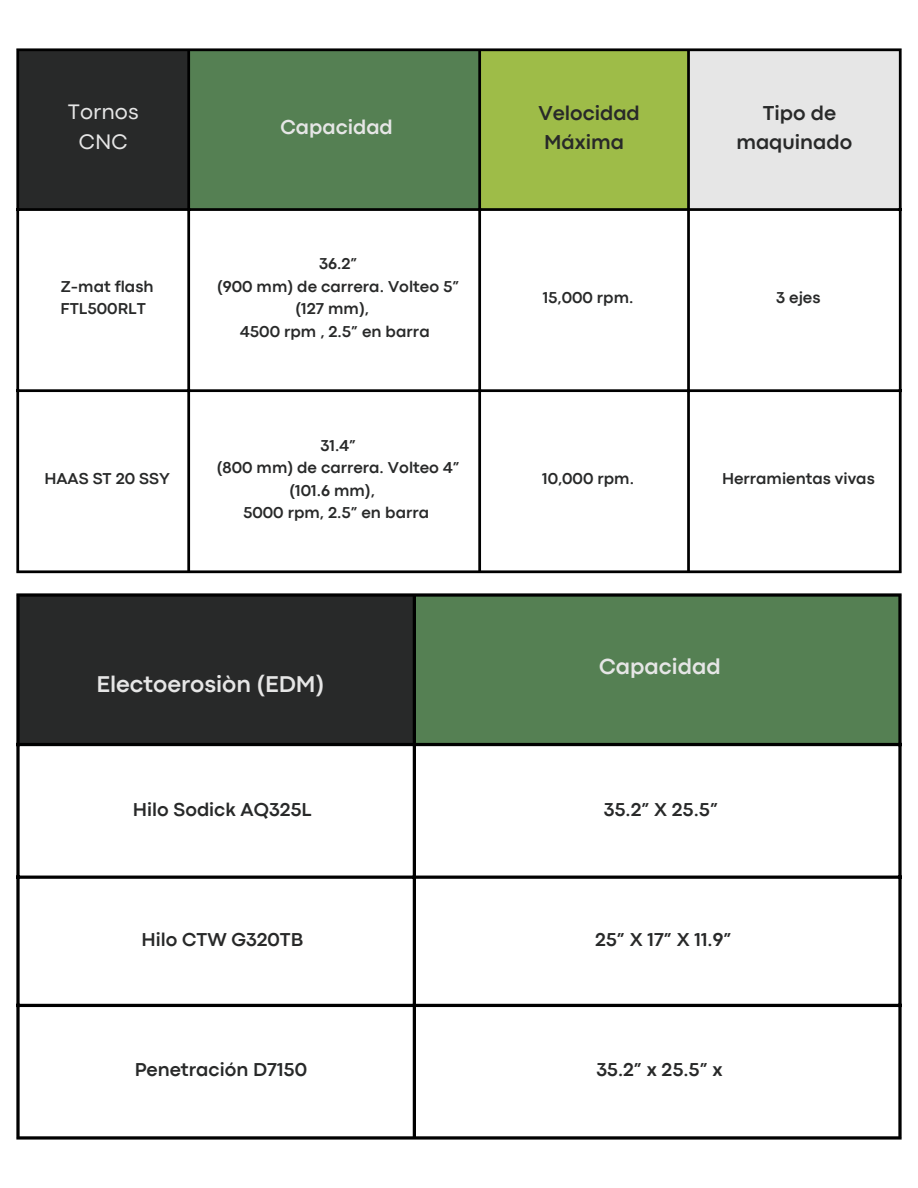
<style>
.page{position:relative;width:918px;height:1188px;background:#fff}
.page>*{position:absolute;margin:0;border:0;box-sizing:border-box;transform-origin:0 0}
.t1{font:700 23.85px "Codec Pro";color:#e6e6e6}
.t2{font:700 22.8px "Codec Pro";color:#e6e6e6}
.t3{font:21.9px "Codec Pro";color:#e6e6e6}
.t4{font:700 21px/29.2px "Codec Pro";color:#282929}
.t5{font:700 21px "Codec Pro";color:#e6e6e6}
.t6{font:700 19.5px "Codec Pro";color:#282929}
.t7{font:700 16.5px/22.5px "Codec Pro";color:#282929}
</style>
<div class="page">
<div style="left:17px;top:50px;width:172px;height:160px;background:#282929"></div>
<div style="left:188px;top:50px;width:292px;height:160px;background:#558053"></div>
<div style="left:479px;top:50px;width:210px;height:160px;background:#9ebc48"></div>
<div style="left:688px;top:50px;width:213px;height:160px;background:#e6e6e6"></div>
<hr style="left:16px;top:51px;width:3px;height:519px;background:#000">
<hr style="left:187px;top:51px;width:3px;height:519px;background:#000">
<hr style="left:478px;top:51px;width:3px;height:519px;background:#000">
<hr style="left:687px;top:51px;width:3px;height:519px;background:#000">
<hr style="left:899px;top:51px;width:3px;height:519px;background:#000">
<hr style="left:16px;top:48px;width:886px;height:3px;background:#000">
<hr style="left:16px;top:208px;width:886px;height:3px;background:#000">
<hr style="left:16px;top:389px;width:886px;height:3px;background:#000">
<hr style="left:16px;top:570px;width:886px;height:3px;background:#000">
<div style="left:18px;top:595px;width:397px;height:150px;background:#282929"></div>
<div style="left:414px;top:595px;width:486px;height:150px;background:#558053"></div>
<svg style="left:16px;top:597px;width:4px;height:539px;background:#292929"></svg>
<hr style="left:413px;top:597px;width:3px;height:539px;background:#000">
<svg style="left:898px;top:597px;width:4px;height:539px;background:#2a2c2a"></svg>
<svg style="left:16px;top:593px;width:886px;height:4px;background:#1e201e"></svg>
<hr style="left:16px;top:743px;width:886px;height:3px;background:#000">
<hr style="left:16px;top:876px;width:886px;height:3px;background:#000">
<hr style="left:16px;top:1004px;width:886px;height:3px;background:#000">
<svg style="left:16px;top:1136px;width:886px;height:4px;background:#2f2f2f"></svg>
<p class="t3" style="left:68px;top:104px;width:72px">Tornos</p>
<p class="t3" style="left:79px;top:134px;width:50px">CNC</p>
<p class="t7" style="left:61px;top:276px;width:95px">Z-mat flash<br>FTL500RLT</p>
<p class="t7" style="left:44px;top:469px;width:127px">HAAS ST 20 SSY</p>
<p class="t5" style="left:281px;top:120px;width:114px">Capacidad</p>
<p class="t7" style="left:319px;top:254px;width:40px">36.2”</p>
<p class="t7" style="left:295px;top:276px;width:165px;text-indent:-78px">(900 mm) de carrera. Volteo 5” (127 mm),</p>
<p class="t7" style="left:240px;top:321px;width:191px">4500 rpm , 2.5” en barra</p>
<p class="t7" style="left:321px;top:435px;width:37px">31.4”</p>
<p class="t7" style="left:289px;top:458px;width:172px;text-indent:-73px">(800 mm) de carrera. Volteo 4” (101.6 mm),</p>
<p class="t7" style="left:243px;top:503px;width:188px">5000 rpm, 2.5” en barra</p>
<p class="t1" style="left:97px;top:676px;width:229px">Electoerosiòn (EDM)</p>
<p class="t4" style="left:539px;top:100px;width:103px">Velocidad<br>Máxima</p>
<p class="t4" style="left:736px;top:100px;width:118px;text-align:center">Tipo de maquinado</p>
<p class="t7" style="left:543px;top:288px;width:92px">15,000 rpm.</p>
<p class="t7" style="left:776px;top:288px;width:46px">3 ejes</p>
<p class="t7" style="left:542px;top:469px;width:93px">10,000 rpm.</p>
<p class="t7" style="left:722px;top:469px;width:154px">Herramientas vivas</p>
<p class="t2" style="left:599px;top:659px;width:123px">Capacidad</p>
<p class="t6" style="left:133px;top:803px;width:180px">Hilo Sodick AQ325L</p>
<p class="t6" style="left:604px;top:803px;width:116px">35.2” X 25.5”</p>
<p class="t6" style="left:141px;top:933px;width:163px">Hilo CTW G320TB</p>
<p class="t6" style="left:595px;top:933px;width:138px">25” X 17” X 11.9”</p>
<p class="t6" style="left:135px;top:1062px;width:174px">Penetración D7150</p>
<p class="t6" style="left:596px;top:1062px;width:128px">35.2” x 25.5” x</p>
</div>
